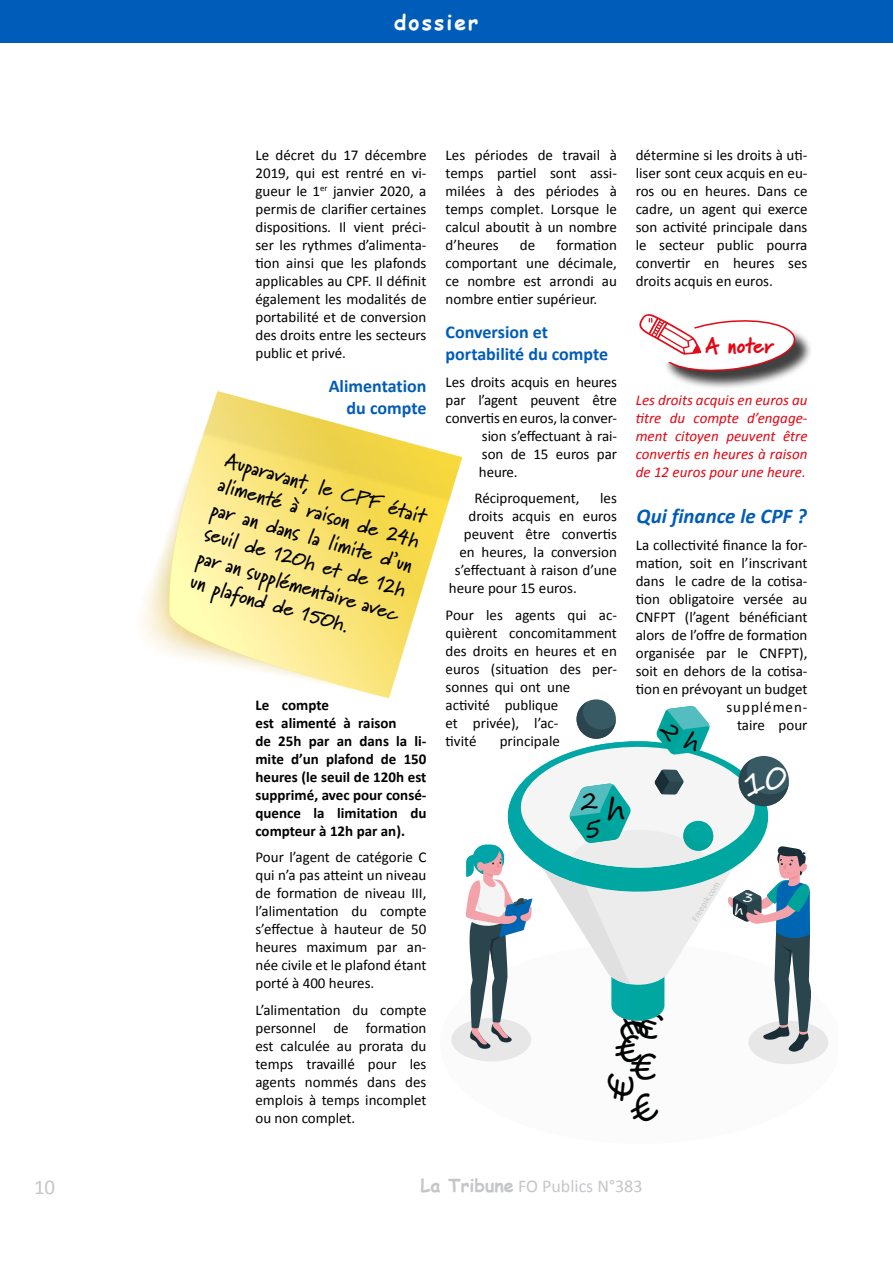
<style>
.page{position:relative;width:893px;height:1263px;background:#fff}
.page>*{position:absolute;margin:0;border:0;box-sizing:border-box;transform-origin:0 0}
.t1{font:29.25px "Segoe Print";color:#010202}
.t2{font:900 22.5px "Marydale";color:#e30613}
.t3{font:700 21px/25.2px "Marydale";color:#000;text-align:justify}
.t4{font:italic 700 21px "Calibri";color:#005cb9}
.t5{font:700 21px "Comic Sans MS";letter-spacing:.1em;color:#fdfeff}
.t6{font:21px "Calibri";color:#c4c6c9}
.t7{font:700 18px/21.6px "Calibri";color:#005cb9;text-align:right}
.t8{font:18px "Calibri";color:#c4c6c9}
.t9{font:15px/18px "Calibri";color:#000;text-align:justify}
.t10{font:700 15px/18px "Calibri";color:#000}
.t11{font:italic 15px/18px "Calibri";color:#e30613;text-align:justify}
.t12{font:14.1px "Segoe Print";color:#fff}
.t13{font:9px "Calibri";color:#c5c5c5}
.s1{font-style:italic}
.s2{font-family:"Comic Sans MS";font-weight:700}
</style>
<div class="page">
<div style="left:0;top:0;width:893px;height:42px;background:#005cb9"></div>
<svg style="left:142px;top:538px;width:25px;height:113px"></svg>
<svg style="left:169px;top:391px;width:293px;height:307px"></svg>
<div style="left:664px;top:323px;width:149px;height:67px;background:#000;opacity:.75"></div>
<svg style="left:639px;top:314px;width:157px;height:59px"></svg>
<svg style="left:577px;top:699px;width:39px;height:40px"></svg>
<svg style="left:451px;top:701px;width:377px;height:363px"></svg>
<h3 class="t5" style="left:394px;top:7px;width:86px">dossier</h3>
<p class="t9" style="left:255px;top:146px;width:173px">Le décret du 17 décembre 2019, qui est rentré en vi&shy;gueur le 1<sup>er</sup> janvier 2020, a permis de clarifier certaines dispositions<span class="s1">.</span> Il vient préci&shy;ser les rythmes d’alimenta&shy;tion ainsi que les plafonds applicables au CPF. Il définit également les modalités de portabilité et de conversion des droits entre les secteurs public et privé.</p>
<p class="t7" style="left:329px;top:376px;width:99px">Alimentation du compte</p>
<h3 class="t3" style="left:229px;top:447px;width:210px;rotate:16deg">Auparavant, le CPF était alimenté à raison de 24h par an dans la limite d’un seuil de 120h et de 12h par an supplémentaire avec un plafond de 150h.</h3>
<p class="t10" style="left:255px;top:696px;width:173px">Le compte<br>est alimenté à raison<br>de 25h par an dans la li&shy;mite d’un plafond de 150 heures (le seuil de 120h est supprimé, avec pour consé&shy;quence la limitation du compteur à 12h par an).</p>
<p class="t9" style="left:255px;top:848px;width:173px">Pour l’agent de catégorie C qui n’a pas atteint un niveau de formation de niveau III, l’alimentation du compte s’effectue à hauteur de 50 heures maximum par an&shy;née civile et le plafond étant porté à 400 heures.</p>
<p class="t9" style="left:255px;top:1001px;width:173px">L’alimentation du compte personnel de formation est calculée au prorata du temps travaillé pour les agents nommés dans des emplois à temps incomplet ou non complet.</p>
<p class="t9" style="left:446px;top:146px;width:173px">Les périodes de travail à temps partiel sont assi&shy;milées à des périodes à temps complet. Lorsque le calcul aboutit à un nombre d’heures</p>
<p class="t9" style="left:446px;top:236px;width:173px;text-indent:111px">formation comportant une décimale, ce nombre est arrondi au nombre entier supérieur.</p>
<p class="t7" style="left:446px;top:322px;width:164px;text-align:left">Conversion et portabilité du compte</p>
<p class="t9" style="left:446px;top:373px;width:173px">Les droits acquis en heures</p>
<p class="t9" style="left:446px;top:391px;width:173px">par l’agent peuvent être</p>
<p class="t9" style="left:446px;top:409px;width:173px">convertis en euros, la conver-</p>
<p class="t9" style="left:482px;top:427px;width:136px">sion s’effectuant à rai-</p>
<p class="t9" style="left:482px;top:445px;width:136px">son de 15 euros par</p>
<p class="t9" style="left:479px;top:463px;width:40px">heure.</p>
<p class="t9" style="left:474px;top:489px;width:107px">Réciproquement,</p>
<p class="t9" style="left:600px;top:489px;width:18px">les</p>
<p class="t9" style="left:468px;top:507px;width:150px">droits acquis en euros</p>
<p class="t9" style="left:464px;top:525px;width:155px">peuvent être convertis</p>
<p class="t9" style="left:459px;top:543px;width:159px">en heures, la conversion</p>
<p class="t9" style="left:455px;top:561px;width:163px">s’effectuant à raison d’une</p>
<p class="t9" style="left:449px;top:579px;width:129px">heure pour 15 euros.</p>
<p class="t9" style="left:446px;top:606px;width:173px;text-align:left">Pour les agents qui ac&shy;quièrent concomitamment des droits en heures et en euros (situation des per&shy;sonnes qui ont une activité publique<br>et privée), l’ac-<br>tivité</p>
<p class="t9" style="left:520px;top:236px;width:17px">de</p>
<p class="t9" style="left:500px;top:732px;width:62px">principale</p>
<p class="t9" style="left:636px;top:146px;width:173px">détermine si les droits à uti&shy;liser sont ceux acquis en eu&shy;ros ou en heures. Dans ce cadre, un agent qui exerce son activité principale dans le secteur public pourra convertir en heures ses droits acquis en euros.</p>
<h2 class="t2" style="left:705px;top:332px;width:70px">A noter</h2>
<p class="t11" style="left:636px;top:390px;width:173px">Les droits acquis en euros au titre du compte d’engage&shy;ment citoyen peuvent être convertis en heures à raison de 12 euros pour une heure.</p>
<h3 class="t4" style="left:636px;top:503px;width:172px">Qui finance le CPF ?</h3>
<p class="t9" style="left:636px;top:536px;width:173px;text-align:right">La collectivité finance la for&shy;mation, soit en l’inscrivant dans le cadre de la cotisa&shy;tion obligatoire versée au<br>CNFPT (l’agent bénéficiant alors de l’offre de formation organisée par le CNFPT), soit en dehors de la cotisa&shy;tion en prévoyant un budget supplémen-<br>taire pour</p>
<h1 class="t1" style="left:607px;top:784px;width:20px">h</h1>
<p class="t13" style="left:689px;top:917px;width:46px;rotate:-58deg">Freepik.com</p>
<p class="t12" style="left:734px;top:897px;width:10px">h</p>
<h3 class="t6" style="left:34px;top:1173px;width:23px">10</h3>
<p class="t8" style="left:421px;top:1175px;width:223px"><span class="s2">La Tribune</span> FO Publics N°383</p>
</div>
